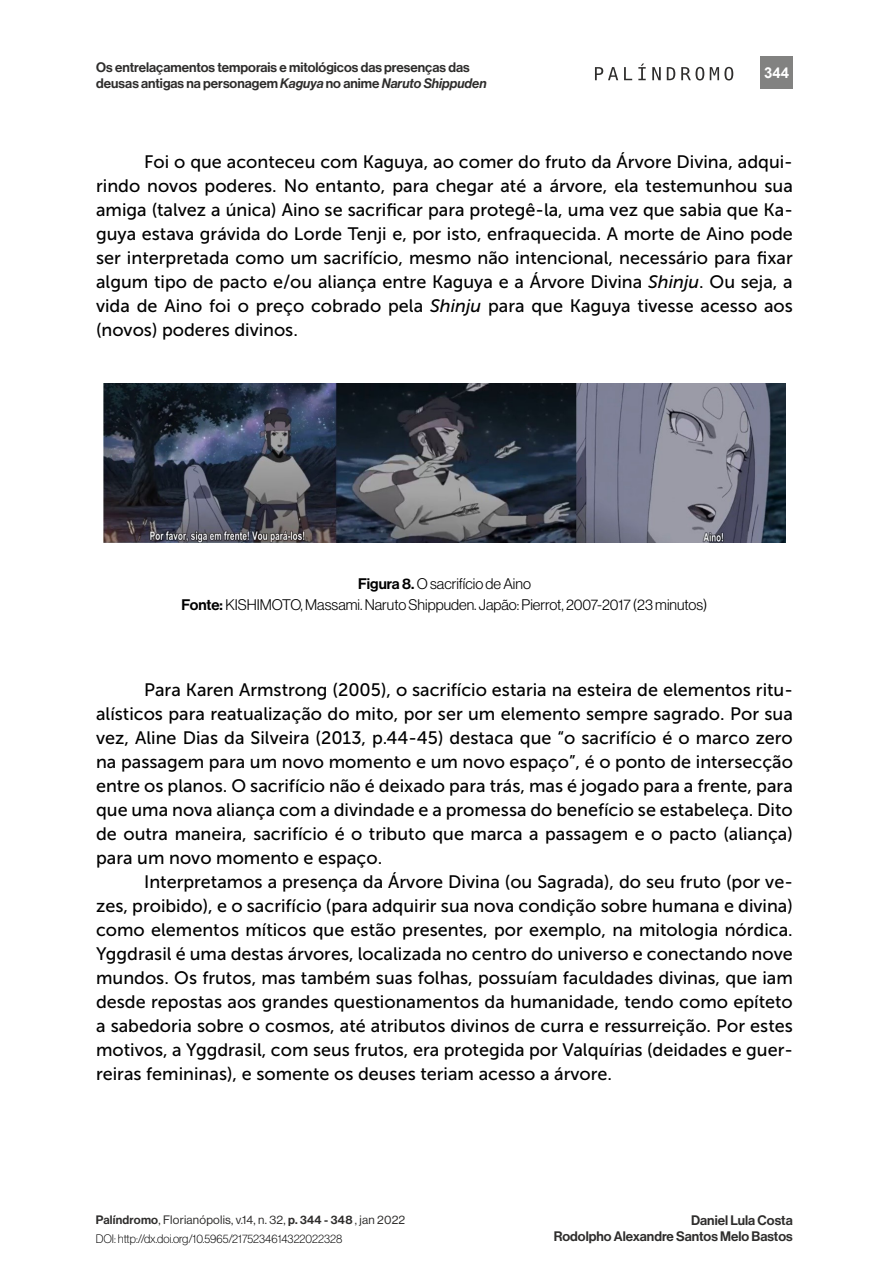
<style>
.page{position:relative;width:889px;height:1272px;background:#fff}
.page>*{position:absolute;margin:0;border:0;box-sizing:border-box;transform-origin:0 0}
.t1{font:18px/24px "Museo Sans 500";color:#000;text-align:justify}
.t2{font:15px/21px "N Haas Grotesk DS Pro 45 Lt";color:#000;text-align:center}
.t3{font:700 15px "Arial";color:#fff}
.t4{font:13.5px/16.5px "N Haas Grotesk DS Pro 65 Md";color:#2e2d2c;text-align:right}
.t5{font:12px "N Haas Grotesk DS Pro 55 Rg";letter-spacing:.02em;color:#2e2d2c}
.t6{font:12px "N Haas Grotesk DS Pro 35 X Lt";color:#000}
.s1{font-family:"N Haas Grotesk DS Pro 66 Md It"}
.s2{font-style:italic}
.s3{font-family:"N Haas Grotesk DS Pro 65 Md"}
</style>
<div class="page">
<div style="left:760px;top:56px;width:32px;height:32px;background:#828281"></div>
<svg style="left:595px;top:67px;width:37px;height:13px"></svg>
<svg style="left:638px;top:64px;width:7px;height:16px"></svg>
<svg style="left:652px;top:67px;width:8px;height:13px"></svg>
<svg style="left:666px;top:67px;width:9px;height:13px"></svg>
<svg style="left:681px;top:67px;width:37px;height:13px"></svg>
<svg style="left:724px;top:67px;width:9px;height:13px"></svg>
<img style="left:104px;top:383px;width:680px;height:159px">
<p class="t4" style="left:96px;top:59px;width:391px;text-align:left">Os entrelaçamentos temporais e mitológicos das presenças das deusas antigas na personagem <span class="s1">Kaguya</span> no anime <span class="s1">Naruto Shippuden</span></p>
<p class="t3" style="left:763px;top:63px;width:27px">344</p>
<p class="t1" style="left:96px;top:150px;width:698px;text-indent:48px">Foi o que aconteceu com Kaguya, ao comer do fruto da Árvore Divina, adqui&shy;rindo novos poderes. No entanto, para chegar até a árvore, ela testemunhou sua amiga (talvez a única) Aino se sacrificar para protegê-la, uma vez que sabia que Ka&shy;guya estava grávida do Lorde Tenji e, por isto, enfraquecida. A morte de Aino pode ser interpretada como um sacrifício, mesmo não intencional, necessário para fixar algum tipo de pacto e/ou aliança entre Kaguya e a Árvore Divina <span class="s2">Shinju</span>. Ou seja, a vida de Aino foi o preço cobrado pela <span class="s2">Shinju</span> para que Kaguya tivesse acesso aos (novos) poderes divinos.</p>
<p class="t2" style="left:181px;top:573px;width:527px"><span class="s3">Figura 8.</span> O sacrifício de Aino<br><span class="s3">Fonte:</span> KISHIMOTO, Massami. Naruto Shippuden. Japão: Pierrot, 2007-2017 (23 minutos)</p>
<p class="t1" style="left:96px;top:678px;width:698px;text-indent:48px">Para Karen Armstrong (2005), o sacrifício estaria na esteira de elementos ritu&shy;alísticos para reatualização do mito, por ser um elemento sempre sagrado. Por sua vez, Aline Dias da Silveira (2013, p.44-45) destaca que “o sacrifício é o marco zero na passagem para um novo momento e um novo espaço”, é o ponto de intersecção entre os planos. O sacrifício não é deixado para trás, mas é jogado para a frente, para que uma nova aliança com a divindade e a promessa do benefício se estabeleça. Dito de outra maneira, sacrifício é o tributo que marca a passagem e o pacto (aliança) para um novo momento e espaço.</p>
<p class="t1" style="left:96px;top:870px;width:698px;text-indent:48px">Interpretamos a presença da Árvore Divina (ou Sagrada), do seu fruto (por ve&shy;zes, proibido), e o sacrifício (para adquirir sua nova condição sobre humana e divina) como elementos míticos que estão presentes, por exemplo, na mitologia nórdica.<br>Yggdrasil é uma destas árvores, localizada no centro do universo e conectando nove mundos. Os frutos, mas também suas folhas, possuíam faculdades divinas, que iam desde repostas aos grandes questionamentos da humanidade, tendo como epíteto a sabedoria sobre o cosmos, até atributos divinos de curra e ressurreição. Por estes motivos, a Yggdrasil, com seus frutos, era protegida por Valquírias (deidades e guer&shy;reiras femininas), e somente os deuses teriam acesso a árvore.</p>
<p class="t5" style="left:96px;top:1213px;width:311px"><span class="s3">Palíndromo</span>, Florianópolis, v.14, n. 32, <span class="s3">p. 344 - 348</span> , jan 2022</p>
<p class="t6" style="left:96px;top:1231px;width:248px">DOI: http://dx.doi.org/10.5965/2175234614322022328</p>
<p class="t4" style="left:553px;top:1212px;width:240px">Daniel Lula Costa<br>Rodolpho Alexandre Santos Melo Bastos</p>
</div>
